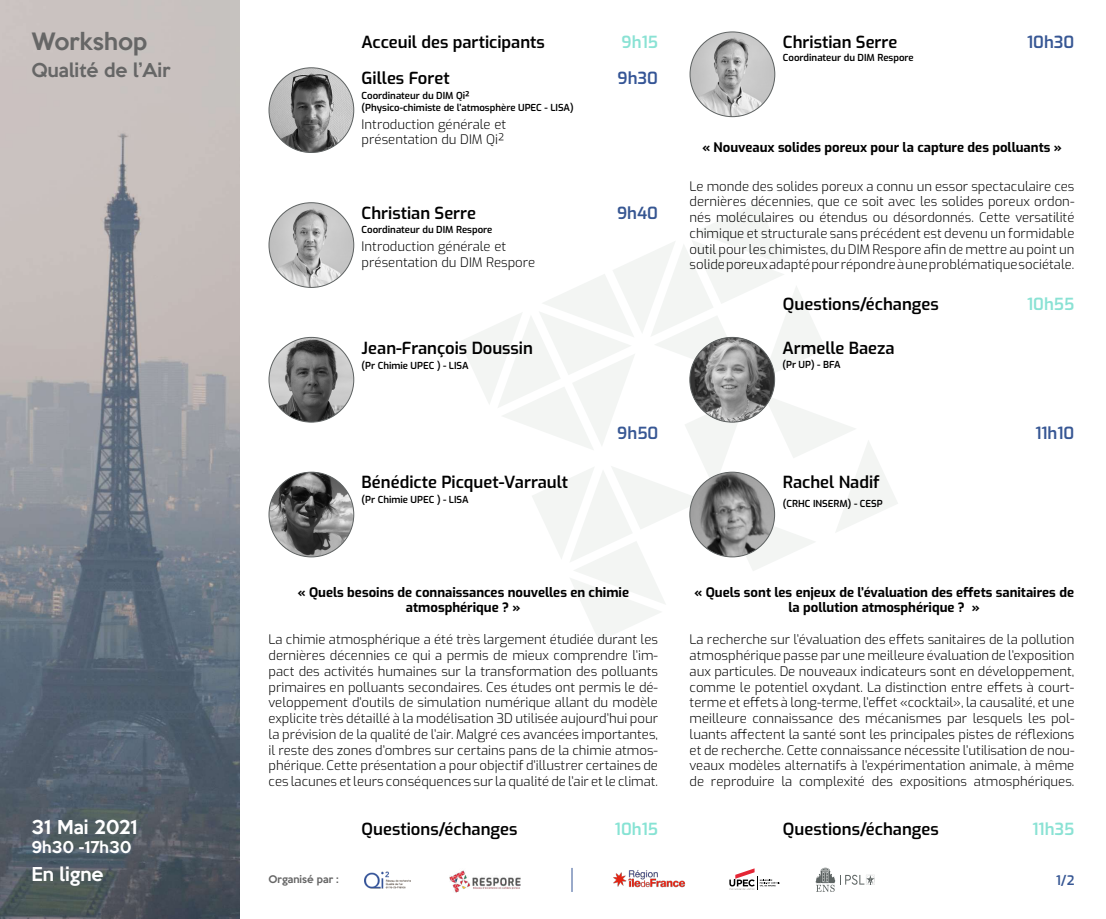
<style>
.page{position:relative;width:1106px;height:919px;background:#fff}
.page>*{position:absolute;margin:0;border:0;box-sizing:border-box;transform-origin:0 0}
.t1{font:500 21.88px "Keep Calm";color:#666}
.t2{font:500 17.5px "Keep Calm";color:#fff}
.t3{font:500 17.5px "Keep Calm";color:#666}
.t4{font:600 16.62px "Exo";color:#000}
.t5{font:600 16.62px "Exo";color:#375794}
.t6{font:600 16.62px "Exo";color:#8ae2d4}
.t7{font:600 16.62px "Exo";color:#87e3d4}
.t8{font:600 16.62px "Exo";color:#365692}
.t9{font:600 16.62px "Exo";color:#355596}
.t10{font:500 14.88px "Keep Calm";color:#fff}
.t11{font:300 13.12px/15.8px "Exo";color:#000;text-align:justify}
.t12{font:700 13.12px/15.8px "Exo";color:#000;text-align:center}
.t13{font:600 13.12px "Exo";color:#375794}
.t14{font:600 9.62px/11.5px "Exo";color:#000}
.t15{font:500 9.62px "Keep Calm";color:#666}
</style>
<div class="page">
<svg style="left:460px;top:203px;width:438px;height:438px"></svg>
<img style="left:0;top:0;width:239px;height:919px">
<img style="left:364px;top:871px;width:46px;height:18px">
<img style="left:613px;top:870px;width:73px;height:18px">
<svg style="left:729px;top:868px;width:50px;height:22px"></svg>
<img style="left:449px;top:870px;width:71px;height:23px">
<svg style="left:815px;top:868px;width:60px;height:24px"></svg>
<svg style="left:571px;top:868px;width:1px;height:24px"></svg>
<img style="left:690px;top:32px;width:84px;height:85px;border-radius:42px">
<img style="left:269px;top:203px;width:84px;height:84px;border-radius:42px">
<img style="left:269px;top:68px;width:84px;height:84px;border-radius:42px">
<img style="left:269px;top:472px;width:84px;height:85px;border-radius:42px">
<svg style="left:689px;top:337px;width:85px;height:85px"></svg>
<img style="left:694px;top:337px;width:75px;height:85px">
<img style="left:269px;top:337px;width:84px;height:85px;border-radius:42px">
<img style="left:689px;top:472px;width:85px;height:85px;border-radius:42px">
<h1 class="t1" style="left:32px;top:22px;width:117px">Workshop</h1>
<h2 class="t3" style="left:32px;top:55px;width:141px">Qualité de l’Air</h2>
<h2 class="t2" style="left:32px;top:812px;width:108px">31 Mai 2021</h2>
<p class="t10" style="left:32px;top:834px;width:101px">9h30 -17h30</p>
<h2 class="t2" style="left:32px;top:858px;width:74px">En ligne</h2>
<p class="t4" style="left:361px;top:30px;width:185px">Acceuil des participants</p>
<p class="t4" style="left:361px;top:66px;width:90px">Gilles Foret</p>
<p class="t14" style="left:361px;top:90px;width:213px">Coordinateur du DIM Qi²<br>(Physico-chimiste de l’atmosphère UPEC - LISA)</p>
<p class="t11" style="left:361px;top:115px;width:146px">Introduction générale et présentation du DIM Qi²</p>
<p class="t4" style="left:361px;top:201px;width:116px">Christian Serre</p>
<p class="t14" style="left:361px;top:223px;width:132px">Coordinateur du DIM Respore</p>
<p class="t11" style="left:361px;top:238px;width:175px">Introduction générale et présentation du DIM Respore</p>
<p class="t4" style="left:361px;top:335px;width:173px">Jean-François Doussin</p>
<p class="t6" style="left:621px;top:30px;width:38px">9h15</p>
<p class="t9" style="left:617px;top:66px;width:42px">9h30</p>
<p class="t8" style="left:617px;top:201px;width:42px">9h40</p>
<p class="t4" style="left:782px;top:30px;width:116px">Christian Serre</p>
<p class="t14" style="left:782px;top:51px;width:132px">Coordinateur du DIM Respore</p>
<p class="t5" style="left:1026px;top:30px;width:49px">10h30</p>
<p class="t12" style="left:702px;top:139px;width:361px">« Nouveaux solides poreux pour la capture des polluants »</p>
<p class="t11" style="left:689px;top:177px;width:386px">Le monde des solides poreux a connu un essor spectaculaire ces dernières décennies, que ce soit avec les solides poreux ordon&shy;nés moléculaires ou étendus ou désordonnés. Cette versatilité chimique et structurale sans précédent est devenu un formidable outil pour les chimistes, du DIM Respore afin de mettre au point un solide poreux adapté pour répondre à une problématique sociétale.</p>
<p class="t4" style="left:782px;top:292px;width:157px">Questions/échanges</p>
<p class="t4" style="left:782px;top:335px;width:114px">Armelle Baeza</p>
<p class="t6" style="left:1026px;top:292px;width:49px">10h55</p>
<p class="t14" style="left:361px;top:359px;width:109px">(Pr Chimie UPEC ) - LISA</p>
<p class="t14" style="left:782px;top:358px;width:60px">(Pr UP) - BFA</p>
<p class="t4" style="left:361px;top:470px;width:208px">Bénédicte Picquet-Varrault</p>
<p class="t14" style="left:361px;top:493px;width:109px">(Pr Chimie UPEC ) - LISA</p>
<p class="t5" style="left:617px;top:420px;width:43px">9h50</p>
<p class="t4" style="left:782px;top:470px;width:98px">Rachel Nadif</p>
<p class="t14" style="left:782px;top:497px;width:101px">(CRHC INSERM) - CESP</p>
<p class="t5" style="left:1035px;top:420px;width:41px">11h10</p>
<p class="t12" style="left:297px;top:583px;width:333px">« Quels besoins de connaissances nouvelles en chimie atmosphérique ? »</p>
<p class="t12" style="left:694px;top:583px;width:381px">« Quels sont les enjeux de l’évaluation des effets sanitaires de la pollution atmosphérique ? »</p>
<p class="t11" style="left:268px;top:631px;width:391px">La chimie atmosphérique a été très largement étudiée durant les dernières décennies ce qui a permis de mieux comprendre l’im&shy;pact des activités humaines sur la transformation des polluants primaires en polluants secondaires. Ces études ont permis le dé&shy;veloppement d’outils de simulation numérique allant du modèle explicite très détaillé à la modélisation 3D utilisée aujourd’hui pour la prévision de la qualité de l’air. Malgré ces avancées importantes, il reste des zones d’ombres sur certains pans de la chimie atmos&shy;phérique. Cette présentation a pour objectif d’illustrer certaines de ces lacunes et leurs conséquences sur la qualité de l’air et le climat.</p>
<p class="t11" style="left:689px;top:631px;width:386px">La recherche sur l’évaluation des effets sanitaires de la pollution atmosphérique passe par une meilleure évaluation de l’exposition aux particules. De nouveaux indicateurs sont en développement, comme le potentiel oxydant. La distinction entre effets à court&shy;terme et effets à long-terme, l’effet «cocktail», la causalité, et une meilleure connaissance des mécanismes par lesquels les pol&shy;luants affectent la santé sont les principales pistes de réflexions et de recherche. Cette connaissance nécessite l’utilisation de nou&shy;veaux modèles alternatifs à l’expérimentation animale, à même de reproduire la complexité des expositions atmosphériques.</p>
<p class="t15" style="left:268px;top:870px;width:72px">Organisé par :</p>
<p class="t4" style="left:361px;top:817px;width:157px">Questions/échanges</p>
<p class="t4" style="left:782px;top:817px;width:157px">Questions/échanges</p>
<p class="t7" style="left:614px;top:817px;width:45px">10h15</p>
<p class="t6" style="left:1032px;top:817px;width:44px">11h35</p>
<p class="t13" style="left:1055px;top:871px;width:20px">1/2</p>
</div>
